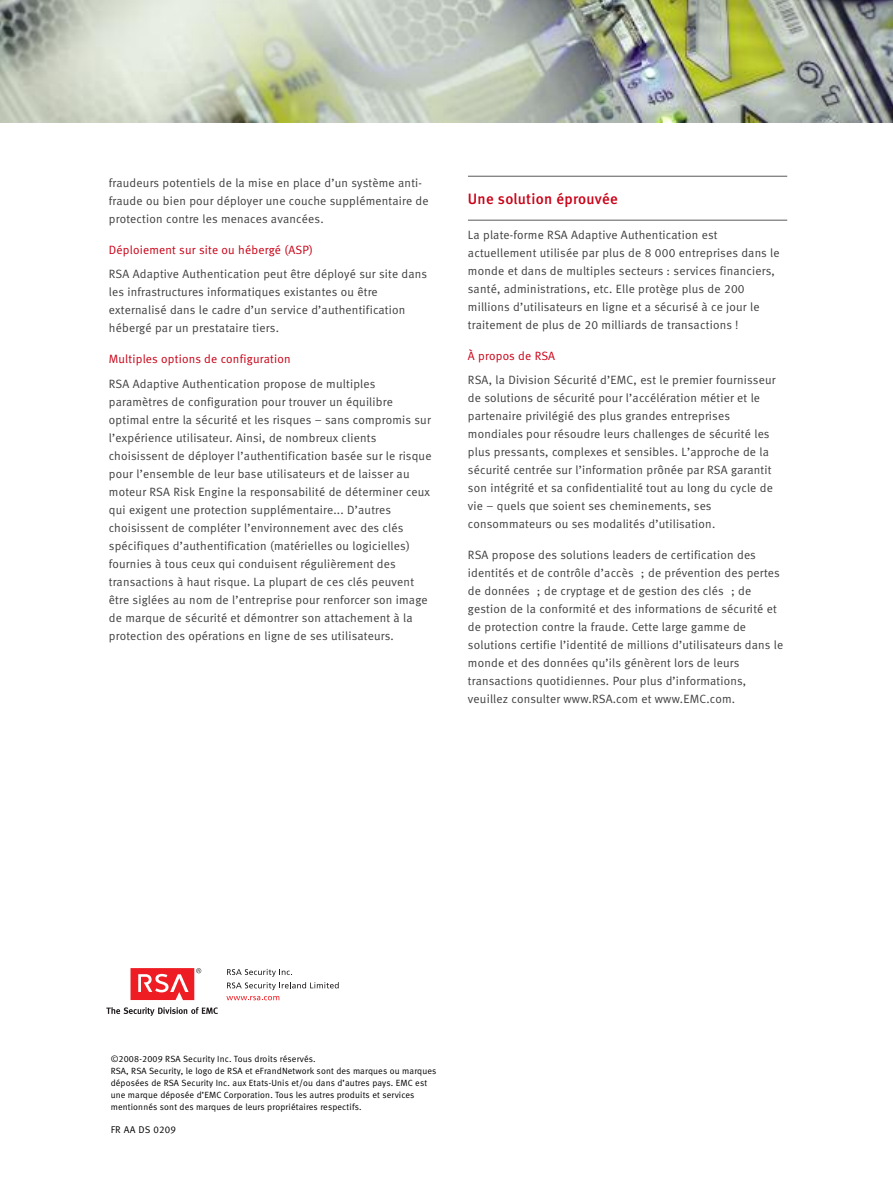
<style>
.page{position:relative;width:893px;height:1188px;background:#fff}
.page>*{position:absolute;margin:0;border:0;box-sizing:border-box;transform-origin:0 0}
.t1{font:15px "Meta Medium LF";letter-spacing:.015em;color:#ca0016}
.t2{font:12px/18px "Meta Normal LF";letter-spacing:.015em;color:#404040}
.t3{font:12px "Meta Normal LF";letter-spacing:.015em;color:#ca0016}
.t4{font:9.75px "Meta Normal LF Caps";letter-spacing:.015em;color:#000}
.t5{font:9px/12px "Meta Normal LF";letter-spacing:.015em;color:#000}
</style>
<div class="page">
<svg style="left:226px;top:996px;width:53px;height:4px"></svg>
<svg style="left:227px;top:969px;width:112px;height:21px"></svg>
<svg style="left:106px;top:1007px;width:112px;height:9px"></svg>
<svg style="left:131px;top:968px;width:70px;height:32px"></svg>
<img style="left:0;top:0;width:893px;height:122px">
<hr style="left:468px;top:176px;width:319px;height:1px;background:#595959">
<hr style="left:468px;top:220px;width:319px;height:1px;background:#595959">
<p class="t2" style="left:109px;top:174px;width:321px">fraudeurs potentiels de la mise en place d’un système anti&shy;fraude ou bien pour déployer une couche supplémentaire de protection contre les menaces avancées.</p>
<p class="t3" style="left:109px;top:243px;width:206px">Déploiement sur site ou hébergé (ASP)</p>
<p class="t2" style="left:109px;top:265px;width:320px">RSA Adaptive Authentication peut être déployé sur site dans les infrastructures informatiques existantes ou être externalisé dans le cadre d’un service d’authentification hébergé par un prestataire tiers.</p>
<p class="t3" style="left:109px;top:352px;width:183px">Multiples options de configuration</p>
<p class="t2" style="left:109px;top:375px;width:324px">RSA Adaptive Authentication propose de multiples paramètres de configuration pour trouver un équilibre optimal entre la sécurité et les risques – sans compromis sur l’expérience utilisateur. Ainsi, de nombreux clients choisissent de déployer l’authentification basée sur le risque pour l’ensemble de leur base utilisateurs et de laisser au moteur RSA Risk Engine la responsabilité de déterminer ceux qui exigent une protection supplémentaire... D’autres choisissent de compléter l’environnement avec des clés spécifiques d’authentification (matérielles ou logicielles) fournies à tous ceux qui conduisent régulièrement des transactions à haut risque. La plupart de ces clés peuvent être siglées au nom de l’entreprise pour renforcer son image de marque de sécurité et démontrer son attachement à la protection des opérations en ligne de ses utilisateurs.</p>
<p class="t1" style="left:468px;top:190px;width:151px">Une solution éprouvée</p>
<p class="t2" style="left:468px;top:226px;width:313px">La plate-forme RSA Adaptive Authentication est actuellement utilisée par plus de 8 000 entreprises dans le monde et dans de multiples secteurs : services financiers, santé, administrations, etc. Elle protège plus de 200 millions d’utilisateurs en ligne et a sécurisé à ce jour le traitement de plus de 20 milliards de transactions !</p>
<p class="t3" style="left:468px;top:349px;width:89px">À propos de RSA</p>
<p class="t2" style="left:468px;top:371px;width:309px">RSA, la Division Sécurité d’EMC, est le premier fournisseur de solutions de sécurité pour l’accélération métier et le partenaire privilégié des plus grandes entreprises mondiales pour résoudre leurs challenges de sécurité les plus pressants, complexes et sensibles. L’approche de la sécurité centrée sur l’information prônée par RSA garantit son intégrité et sa confidentialité tout au long du cycle de vie – quels que soient ses cheminements, ses consommateurs ou ses modalités d’utilisation.</p>
<p class="t2" style="left:468px;top:546px;width:317px">RSA propose des solutions leaders de certification des identités et de contrôle d’accès ; de prévention des pertes de données ; de cryptage et de gestion des clés ; de gestion de la conformité et des informations de sécurité et de protection contre la fraude. Cette large gamme de solutions certifie l’identité de millions d’utilisateurs dans le monde et des données qu’ils génèrent lors de leurs transactions quotidiennes. Pour plus d’informations, veuillez consulter www.RSA.com et www.EMC.com.</p>
<p class="t5" style="left:111px;top:1053px;width:327px">©2008-2009 RSA Security Inc. Tous droits réservés.<br>RSA, RSA Security, le logo de RSA et eFrandNetwork sont des marques ou marques déposées de RSA Security Inc. aux Etats-Unis et/ou dans d’autres pays. EMC est une marque déposée d’EMC Corporation. Tous les autres produits et services mentionnés sont des marques de leurs propriétaires respectifs.</p>
<p class="t4" style="left:111px;top:1124px;width:67px">FR AA DS 0209</p>
</div>
